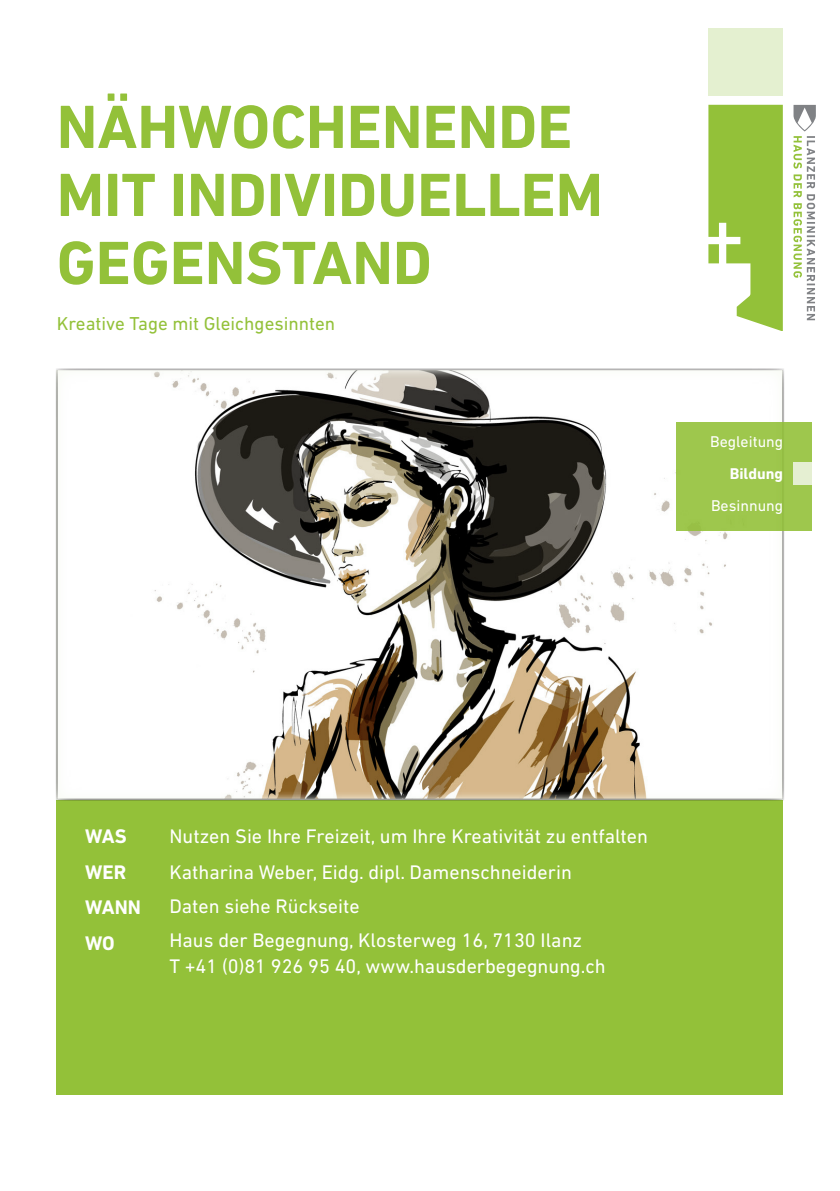
<style>
.page{position:relative;width:840px;height:1191px;background:#fff}
.page>*{position:absolute;margin:0;border:0;box-sizing:border-box;transform-origin:0 0}
.Headline{font:700 62px "DIN Next LT Pro";color:#93c139}
.Fliesstext{font:20px "DIN Next LT Pro";color:#fff}
.W-Fragen_plakat{font:700 20px "DIN Next LT Pro";color:#fff}
.Subline_Flyer{font:19px "DIN Next LT Pro";color:#93c139}
.t1{font:15.8px "DIN Next LT Pro";color:#fff}
.t2{font:700 15.8px "DIN Next LT Pro";color:#fff}
</style>
<div class="page">
<div style="left:57px;top:799px;width:725px;height:295px;background:#93c139"></div>
<div style="left:708px;top:28px;width:74px;height:68px;background:#e4f0d0"></div>
<svg style="left:708px;top:105px;width:107px;height:226px"></svg>
<div style="left:675px;top:422px;width:136px;height:108px;background:#9ec74d"></div>
<div style="left:793px;top:463px;width:18px;height:22px;background:#e5efd2"></div>
<svg style="left:57px;top:370px;width:725px;height:429px"></svg>
<p class="Headline" style="left:57px;top:91px;width:517px">NÄHWOCHENENDE</p>
<p class="Headline" style="left:57px;top:159px;width:547px">MIT INDIVIDUELLEM</p>
<p class="Headline" style="left:57px;top:227px;width:376px">GEGENSTAND</p>
<p class="Subline_Flyer" style="left:57px;top:313px;width:280px">Kreative Tage mit Gleichgesinnten</p>
<p class="t1" style="left:709px;top:433px;width:75px">Begleitung</p>
<p class="t2" style="left:729px;top:465px;width:55px">Bildung</p>
<p class="t1" style="left:710px;top:497px;width:74px">Besinnung</p>
<p class="W-Fragen_plakat" style="left:85px;top:824px;width:43px">WAS</p>
<p class="W-Fragen_plakat" style="left:85px;top:860px;width:43px">WER</p>
<p class="W-Fragen_plakat" style="left:85px;top:895px;width:57px">WANN</p>
<p class="W-Fragen_plakat" style="left:85px;top:931px;width:31px">WO</p>
<p class="Fliesstext" style="left:169px;top:824px;width:480px">Nutzen Sie Ihre Freizeit, um Ihre Kreativität zu entfalten</p>
<p class="Fliesstext" style="left:169px;top:860px;width:404px">Katharina Weber, Eidg. dipl. Damenschneiderin</p>
<p class="Fliesstext" style="left:169px;top:894px;width:192px">Daten siehe Rückseite</p>
<p class="Fliesstext" style="left:169px;top:928px;width:414px">Haus der Begegnung, Klosterweg 16, 7130 Ilanz</p>
<p class="Fliesstext" style="left:169px;top:954px;width:437px">T +41 (0)81 926 95 40, www.hausderbegegnung.ch</p>
</div>
